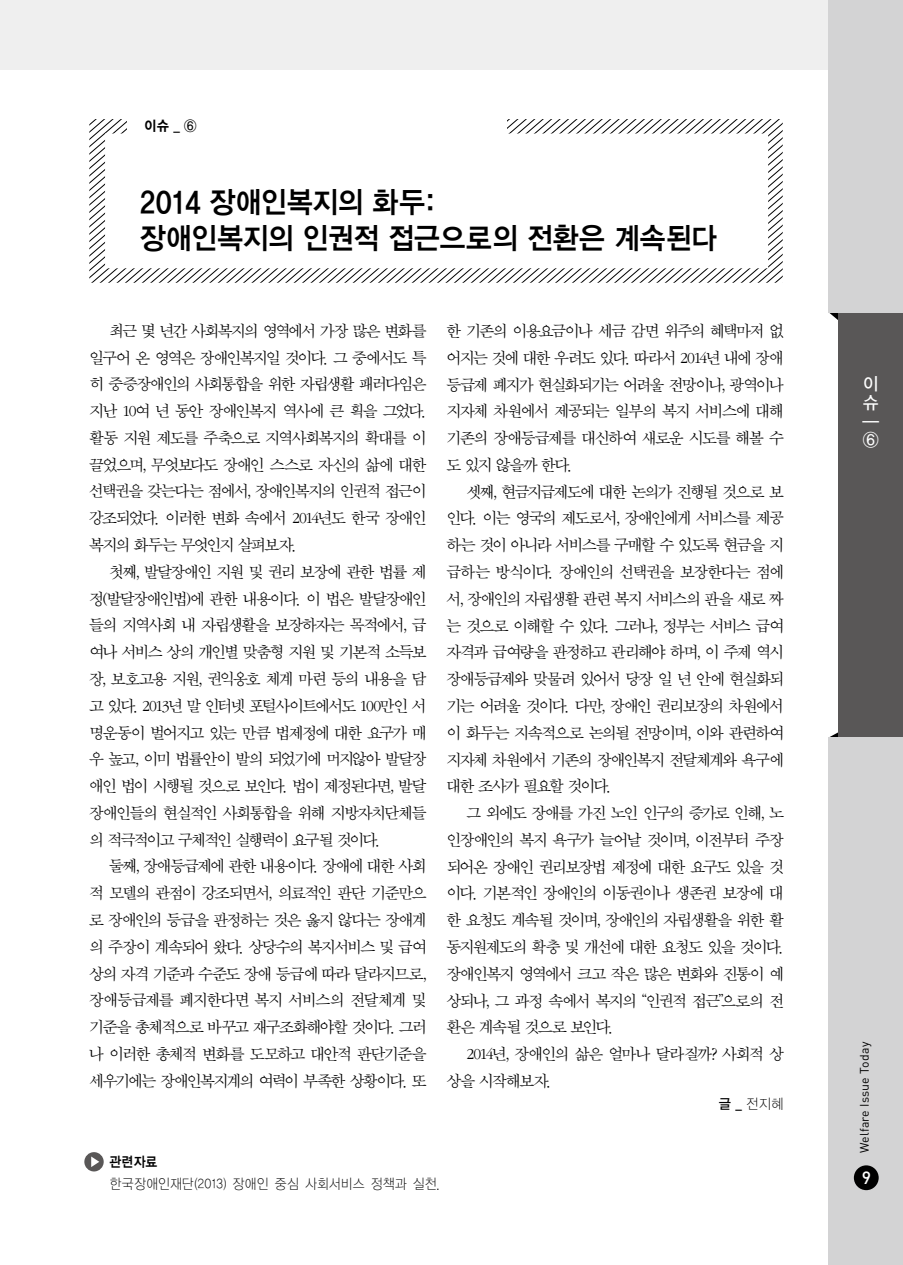
<style>
.page{position:relative;width:903px;height:1265px;background:#fff}
.page>*{position:absolute;margin:0;border:0;box-sizing:border-box;transform-origin:0 0}
.t1{font:29.75px/35.7px "YGO145";letter-spacing:-.07em;color:#000;scale:.93 1}
.t2{font:17.5px/18.7px "YGO135";color:#fff;scale:.95 1}
.t3{font:17.5px "Dinmed";color:#fff}
.t4{font:16.62px/26.8px "Sand Sm";letter-spacing:-.085em;color:#000;text-align:justify}
.t5{font:14px "YDIYGO110 KS Cpc EUC H";letter-spacing:-.04em;color:#000;scale:.9 1}
.t6{font:14px "YDIYGO110 KS Cpc EUC H";letter-spacing:-.04em;color:#000;scale:.93 1}
.t7{font:14px "YGO155";color:#000;scale:.93 1}
.t8{font:14px "YDIYGO140 KS Cpc EUC H";color:#000;scale:.9 1}
.t9{font:12.25px "DIN Pro";letter-spacing:.015em;color:#000}
.s1{font-family:"YGO135"}
</style>
<div class="page">
<div style="left:0;top:0;width:903px;height:69px;background:#efefef"></div>
<svg style="left:89px;top:119px;width:694px;height:164px"></svg>
<svg style="left:829px;top:313px;width:9px;height:7px"></svg>
<svg style="left:830px;top:732px;width:8px;height:5px"></svg>
<div style="left:828px;top:0;width:75px;height:313px;background:#d3d3d4"></div>
<div style="left:838px;top:313px;width:65px;height:424px;background:#595757"></div>
<div style="left:828px;top:737px;width:75px;height:528px;background:#d3d3d4"></div>
<div style="left:854px;top:1165px;width:25px;height:25px;background:#000;border-radius:50%"></div>
<div style="left:127px;top:115px;width:379px;height:30px;background:#fff"></div>
<svg style="left:84px;top:1152px;width:20px;height:19px"></svg>
<p class="t7" style="left:144px;top:118px;width:58px">이슈 <span class="s1">_ ⑥</span></p>
<h1 class="t1" style="left:139px;top:187px;width:624px">2014 장애인복지의 화두:<br>장애인복지의 인권적 접근으로의 전환은 계속된다</h1>
<p class="t4" style="left:89px;top:318px;width:339px;text-indent:20px">최근 몇 년간 사회복지의 영역에서 가장 많은 변화를 일구어 온 영역은 장애인복지일 것이다. 그 중에서도 특 히 중증장애인의 사회통합을 위한 자립생활 패러다임은 지난 10여 년 동안 장애인복지 역사에 큰 획을 그었다. 활동 지원 제도를 주축으로 지역사회복지의 확대를 이 끌었으며, 무엇보다도 장애인 스스로 자신의 삶에 대한 선택권을 갖는다는 점에서, 장애인복지의 인권적 접근이 강조되었다. 이러한 변화 속에서 2014년도 한국 장애인 복지의 화두는 무엇인지 살펴보자.</p>
<p class="t4" style="left:89px;top:559px;width:339px;text-indent:20px">첫째, 발달장애인 지원 및 권리 보장에 관한 법률 제 정(발달장애인법)에 관한 내용이다. 이 법은 발달장애인 들의 지역사회 내 자립생활을 보장하자는 목적에서, 급 여나 서비스 상의 개인별 맞춤형 지원 및 기본적 소득보 장, 보호고용 지원, 권익옹호 체계 마련 등의 내용을 담 고 있다. 2013년 말 인터넷 포털사이트에서도 100만인 서 명운동이 벌어지고 있는 만큼 법제정에 대한 요구가 매 우 높고, 이미 법률안이 발의 되었기에 머지않아 발달장 애인 법이 시행될 것으로 보인다. 법이 제정된다면, 발달 장애인들의 현실적인 사회통합을 위해 지방자치단체들 의 적극적이고 구체적인 실행력이 요구될 것이다.</p>
<p class="t4" style="left:89px;top:854px;width:339px;text-indent:20px">둘째, 장애등급제에 관한 내용이다. 장애에 대한 사회 적 모델의 관점이 강조되면서, 의료적인 판단 기준만으 로 장애인의 등급을 판정하는 것은 옳지 않다는 장애계 의 주장이 계속되어 왔다. 상당수의 복지서비스 및 급여 상의 자격 기준과 수준도 장애 등급에 따라 달라지므로, 장애등급제를 폐지한다면 복지 서비스의 전달체계 및 기준을 총체적으로 바꾸고 재구조화해야할 것이다. 그러 나 이러한 총체적 변화를 도모하고 대안적 판단기준을 세우기에는 장애인복지계의 여력이 부족한 상황이다. 또</p>
<p class="t4" style="left:446px;top:318px;width:339px">한 기존의 이용요금이나 세금 감면 위주의 혜택마저 없 어지는 것에 대한 우려도 있다. 따라서 2014년 내에 장애 등급제 폐지가 현실화되기는 어려울 전망이나, 광역이나 지자체 차원에서 제공되는 일부의 복지 서비스에 대해 기존의 장애등급제를 대신하여 새로운 시도를 해볼 수 도 있지 않을까 한다.</p>
<p class="t4" style="left:446px;top:479px;width:339px;text-indent:20px">셋째, 현금지급제도에 대한 논의가 진행될 것으로 보 인다. 이는 영국의 제도로서, 장애인에게 서비스를 제공 하는 것이 아니라 서비스를 구매할 수 있도록 현금을 지 급하는 방식이다. 장애인의 선택권을 보장한다는 점에 서, 장애인의 자립생활 관련 복지 서비스의 판을 새로 짜 는 것으로 이해할 수 있다. 그러나, 정부는 서비스 급여 자격과 급여량을 판정하고 관리해야 하며, 이 주제 역시 장애등급제와 맞물려 있어서 당장 일 년 안에 현실화되 기는 어려울 것이다. 다만, 장애인 권리보장의 차원에서 이 화두는 지속적으로 논의될 전망이며, 이와 관련하여 지자체 차원에서 기존의 장애인복지 전달체계와 욕구에 대한 조사가 필요할 것이다.</p>
<p class="t4" style="left:446px;top:800px;width:339px;text-indent:20px">그 외에도 장애를 가진 노인 인구의 증가로 인해, 노 인장애인의 복지 욕구가 늘어날 것이며, 이전부터 주장 되어온 장애인 권리보장법 제정에 대한 요구도 있을 것 이다. 기본적인 장애인의 이동권이나 생존권 보장에 대 한 요청도 계속될 것이며, 장애인의 자립생활을 위한 활 동지원제도의 확충 및 개선에 대한 요청도 있을 것이다. 장애인복지 영역에서 크고 작은 많은 변화와 진통이 예 상되나, 그 과정 속에서 복지의 “인권적 접근”으로의 전 환은 계속될 것으로 보인다.</p>
<p class="t4" style="left:446px;top:1041px;width:339px;text-indent:20px">2014년, 장애인의 삶은 얼마나 달라질까? 사회적 상 상을 시작해보자.</p>
<p class="t6" style="left:718px;top:1096px;width:72px"><span class="s1">글 _</span> 전지혜</p>
<p class="t8" style="left:109px;top:1155px;width:56px">관련자료</p>
<p class="t5" style="left:109px;top:1176px;width:369px">한국장애인재단(2013) 장애인 중심 사회서비스 정책과 실천.</p>
<p class="t2" style="left:862px;top:376px;width:19px">이 슈 ━<br>⑥</p>
<p class="t9" style="left:856px;top:1153px;width:112px;rotate:-90deg">Welfare Issue Today</p>
<p class="t3" style="left:862px;top:1166px;width:11px">9</p>
</div>
